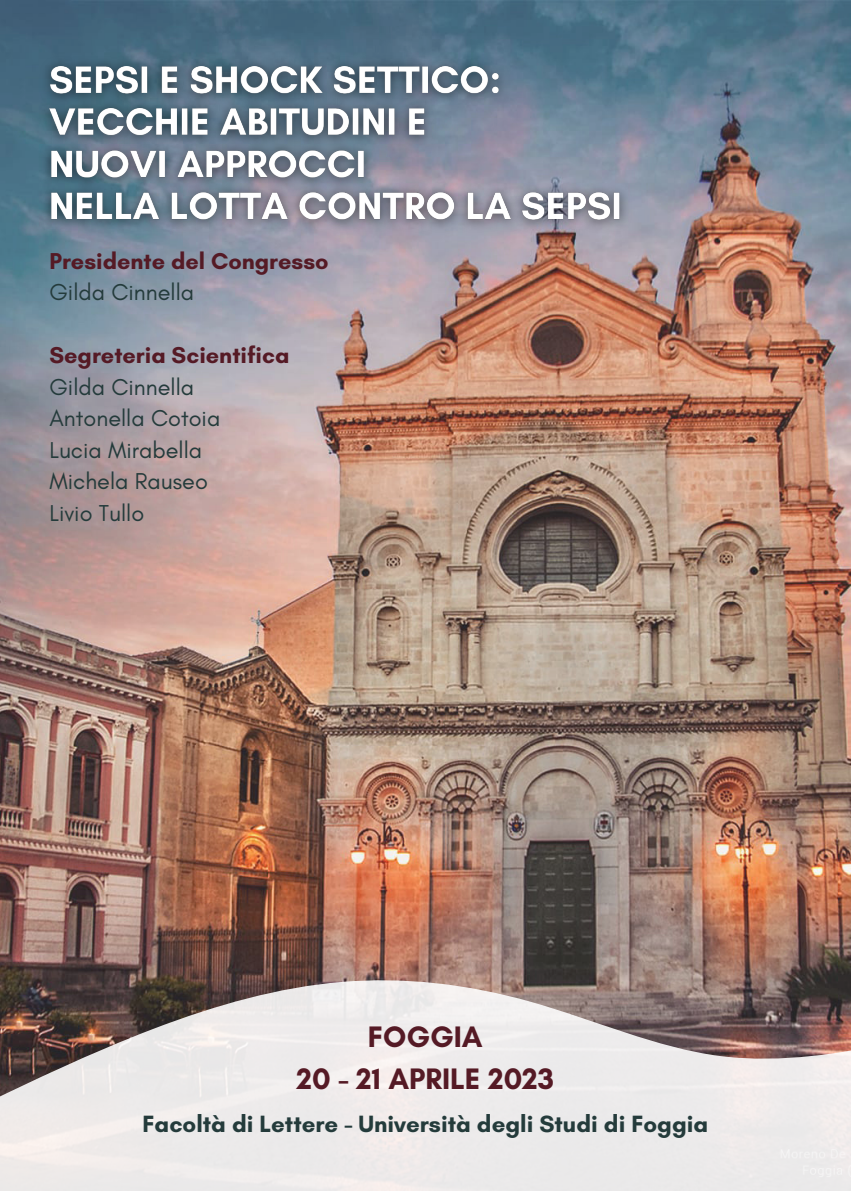
<style>
.page{position:relative;width:851px;height:1191px;background:#fff}
.page>*{position:absolute;margin:0;border:0;box-sizing:border-box;transform-origin:0 0}
.t1{font:700 30.2px/42px "Glacial Indifference";color:#551a25;text-align:center}
.t2{font:700 24px "Glacial Indifference";color:#243b3b}
.t3{font:23.4px/31.4px "Glacial Indifference";color:#243b3b}
.t4{font:700 23.4px "Glacial Indifference";color:#551a25}
</style>
<div class="page">
<img style="left:0;top:0;width:850px;height:980px">
<img style="left:33px;top:40px;width:604px;height:208px">
<svg style="left:0;top:980px;width:850px;height:210px;background:#d2cbca"></svg>
<p class="t4" style="left:49px;top:247px;width:280px">Presidente del Congresso</p>
<p class="t3" style="left:49px;top:276px;width:146px">Gilda Cinnella</p>
<p class="t4" style="left:49px;top:341px;width:241px">Segreteria Scientifica</p>
<p class="t3" style="left:49px;top:371px;width:172px">Gilda Cinnella<br>Antonella Cotoia<br>Lucia Mirabella<br>Michela Rauseo<br>Livio Tullo</p>
<p class="t1" style="left:296px;top:1015px;width:259px">FOGGIA<br>20 - 21 APRILE 2023</p>
<p class="t2" style="left:142px;top:1110px;width:567px">Facoltà di Lettere - Università degli Studi di Foggia</p>
</div>
